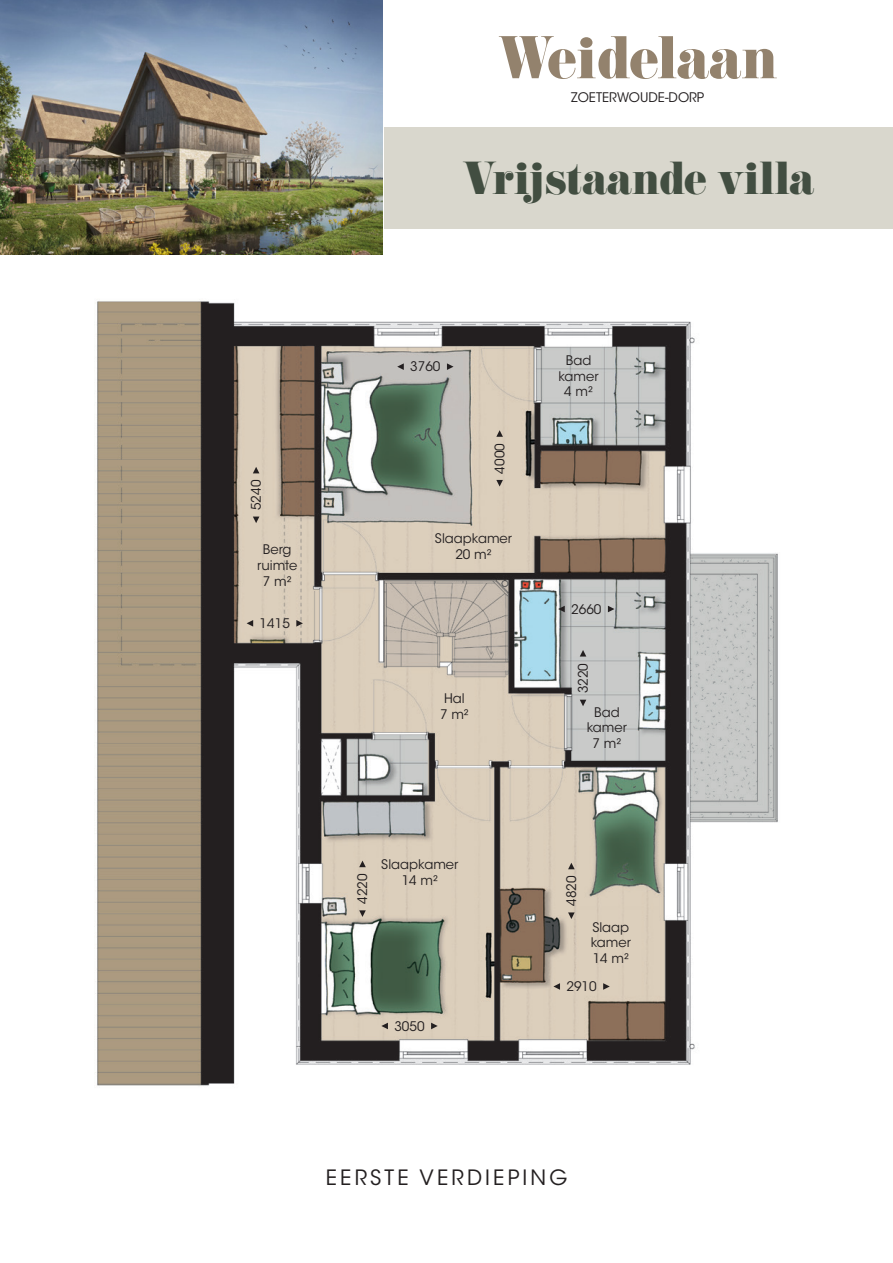
<style>
.page{position:relative;width:893px;height:1263px;background:#fff}
.page>*{position:absolute;margin:0;border:0;box-sizing:border-box;transform-origin:0 0}
.t1{font:52.65px "Eloquent JF Pro";color:#93826d}
.t2{font:40.5px "Eloquent JF Pro";color:#424e41}
.t3{font:21px "ITC Avant Garde Std";letter-spacing:.15em;color:#231f20}
.t4{font:13.2px "ITC Avant Garde Std";color:#231f20}
</style>
<div class="page">
<img style="left:95px;top:301px;width:683px;height:785px">
<svg style="left:397px;top:363px;width:7px;height:7px"></svg>
<svg style="left:447px;top:363px;width:7px;height:7px"></svg>
<svg style="left:558px;top:606px;width:7px;height:6px"></svg>
<svg style="left:608px;top:606px;width:6px;height:6px"></svg>
<svg style="left:381px;top:1023px;width:7px;height:6px"></svg>
<svg style="left:431px;top:1023px;width:7px;height:6px"></svg>
<svg style="left:553px;top:983px;width:7px;height:7px"></svg>
<svg style="left:603px;top:983px;width:7px;height:7px"></svg>
<svg style="left:247px;top:620px;width:6px;height:7px"></svg>
<svg style="left:296px;top:620px;width:7px;height:7px"></svg>
<svg style="left:496px;top:480px;width:7px;height:6px"></svg>
<svg style="left:496px;top:430px;width:7px;height:7px"></svg>
<svg style="left:253px;top:517px;width:6px;height:6px"></svg>
<svg style="left:253px;top:467px;width:6px;height:6px"></svg>
<svg style="left:580px;top:700px;width:6px;height:6px"></svg>
<svg style="left:580px;top:650px;width:6px;height:6px"></svg>
<svg style="left:359px;top:910px;width:7px;height:7px"></svg>
<svg style="left:359px;top:860px;width:7px;height:7px"></svg>
<svg style="left:568px;top:912px;width:7px;height:7px"></svg>
<svg style="left:568px;top:863px;width:7px;height:6px"></svg>
<img style="left:0;top:0;width:383px;height:255px">
<div style="left:385px;top:127px;width:508px;height:102px;background:#d9d7cd"></div>
<h1 class="t1" style="left:498px;top:29px;width:280px">Weidelaan</h1>
<p class="t4" style="left:571px;top:90px;width:134px">ZOETERWOUDE-DORP</p>
<h2 class="t2" style="left:463px;top:156px;width:353px">Vrijstaande villa</h2>
<p class="t4" style="left:248px;top:510px;width:32px;rotate:-90deg">5240</p>
<p class="t4" style="left:263px;top:541px;width:30px">Berg</p>
<p class="t4" style="left:257px;top:557px;width:42px">ruimte</p>
<p class="t4" style="left:263px;top:573px;width:30px">7 m²</p>
<p class="t4" style="left:260px;top:615px;width:32px">1415</p>
<p class="t4" style="left:410px;top:359px;width:32px">3760</p>
<p class="t4" style="left:492px;top:473px;width:32px;rotate:-90deg">4000</p>
<p class="t4" style="left:435px;top:531px;width:79px">Slaapkamer</p>
<p class="t4" style="left:455px;top:546px;width:38px">20 m²</p>
<p class="t4" style="left:566px;top:352px;width:27px">Bad</p>
<p class="t4" style="left:558px;top:368px;width:42px">kamer</p>
<p class="t4" style="left:564px;top:384px;width:30px">4 m²</p>
<p class="t4" style="left:571px;top:601px;width:32px">2660</p>
<p class="t4" style="left:575px;top:693px;width:32px;rotate:-90deg">3220</p>
<p class="t4" style="left:444px;top:690px;width:22px">Hal</p>
<p class="t4" style="left:440px;top:706px;width:30px">7 m²</p>
<p class="t4" style="left:594px;top:704px;width:27px">Bad</p>
<p class="t4" style="left:587px;top:720px;width:42px">kamer</p>
<p class="t4" style="left:592px;top:735px;width:30px">7 m²</p>
<p class="t4" style="left:381px;top:856px;width:79px">Slaapkamer</p>
<p class="t4" style="left:402px;top:872px;width:38px">14 m²</p>
<p class="t4" style="left:354px;top:904px;width:32px;rotate:-90deg">4220</p>
<p class="t4" style="left:563px;top:906px;width:32px;rotate:-90deg">4820</p>
<p class="t4" style="left:592px;top:919px;width:38px">Slaap</p>
<p class="t4" style="left:591px;top:935px;width:42px">kamer</p>
<p class="t4" style="left:593px;top:950px;width:38px">14 m²</p>
<p class="t4" style="left:394px;top:1018px;width:32px">3050</p>
<p class="t4" style="left:566px;top:978px;width:32px">2910</p>
<p class="t3" style="left:326px;top:1165px;width:243px">EERSTE VERDIEPING</p>
</div>
